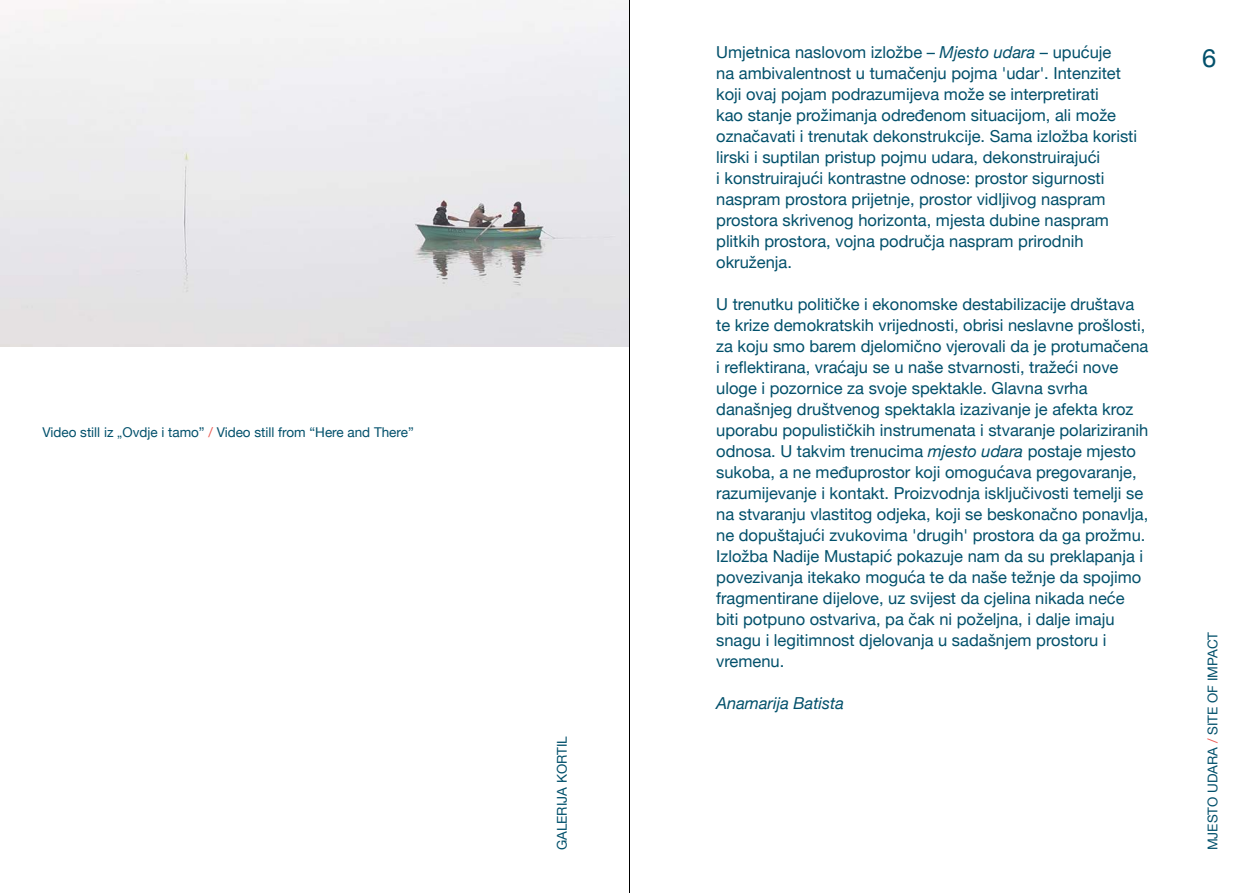
<style>
.page{position:relative;width:1259px;height:893px;background:#fff}
.page>*{position:absolute;margin:0;border:0;box-sizing:border-box;transform-origin:0 0}
.t1{font:25.5px "Helvetica Neue";color:#02506b}
.t2{font:16.5px/21px "Helvetica Neue";color:#02506b}
.t3{font:italic 16.5px "Helvetica Neue";color:#02506b}
.t4{font:13.5px "Helvetica Neue";color:#02506b}
.s1{font-size:12px}
.s2{color:#e95a53}
.s3{font-style:italic}
</style>
<div class="page">
<img style="left:0;top:0;width:628px;height:347px">
<hr style="left:629px;top:0;width:1px;height:893px;background:#000">
<p class="t4" style="left:43px;top:422px;width:373px">Video still iz <span class="s1">„</span>Ovdje i tamo” <span class="s2">/</span> Video still from “Here and There”</p>
<p class="t4" style="left:552px;top:850px;width:116px;rotate:-90deg">GALERIJA KORTIL</p>
<p class="t2" style="left:716px;top:43px;width:422px">Umjetnica naslovom izložbe – <span class="s3">Mjesto udara</span> – upućuje<br>na ambivalentnost u tumačenju pojma 'udar'. Intenzitet koji ovaj pojam podrazumijeva može se interpretirati<br>kao stanje prožimanja određenom situacijom, ali može označavati i trenutak dekonstrukcije. Sama izložba koristi lirski i suptilan pristup pojmu udara, dekonstruirajući<br>i konstruirajući kontrastne odnose: prostor sigurnosti naspram prostora prijetnje, prostor vidljivog naspram prostora skrivenog horizonta, mjesta dubine naspram plitkih prostora, vojna područja naspram prirodnih okruženja.</p>
<p class="t2" style="left:716px;top:295px;width:434px">U trenutku političke i ekonomske destabilizacije društava te krize demokratskih vrijednosti, obrisi neslavne prošlosti, za koju smo barem djelomično vjerovali da je protumačena i reflektirana, vraćaju se u naše stvarnosti, tražeći nove uloge i pozornice za svoje spektakle. Glavna svrha današnjeg društvenog spektakla izazivanje je afekta kroz uporabu populističkih instrumenata i stvaranje polariziranih odnosa. U takvim trenucima <span class="s3">mjesto udara</span> postaje mjesto sukoba, a ne međuprostor koji omogućava pregovaranje, razumijevanje i kontakt. Proizvodnja isključivosti temelji se na stvaranju vlastitog odjeka, koji se beskonačno ponavlja, ne dopuštajući zvukovima 'drugih' prostora da ga prožmu.<br>Izložba Nadije Mustapić pokazuje nam da su preklapanja i povezivanja itekako moguća te da naše težnje da spojimo fragmentirane dijelove, uz svijest da cjelina nikada neće biti potpuno ostvariva, pa čak ni poželjna, i dalje imaju snagu i legitimnost djelovanja u sadašnjem prostoru i vremenu.</p>
<p class="t3" style="left:716px;top:692px;width:129px">Anamarija Batista</p>
<h1 class="t1" style="left:1202px;top:39px;width:16px">6</h1>
<p class="t4" style="left:1203px;top:850px;width:220px;rotate:-90deg">MJESTO UDARA <span class="s2">/</span> SITE OF IMPACT</p>
</div>
